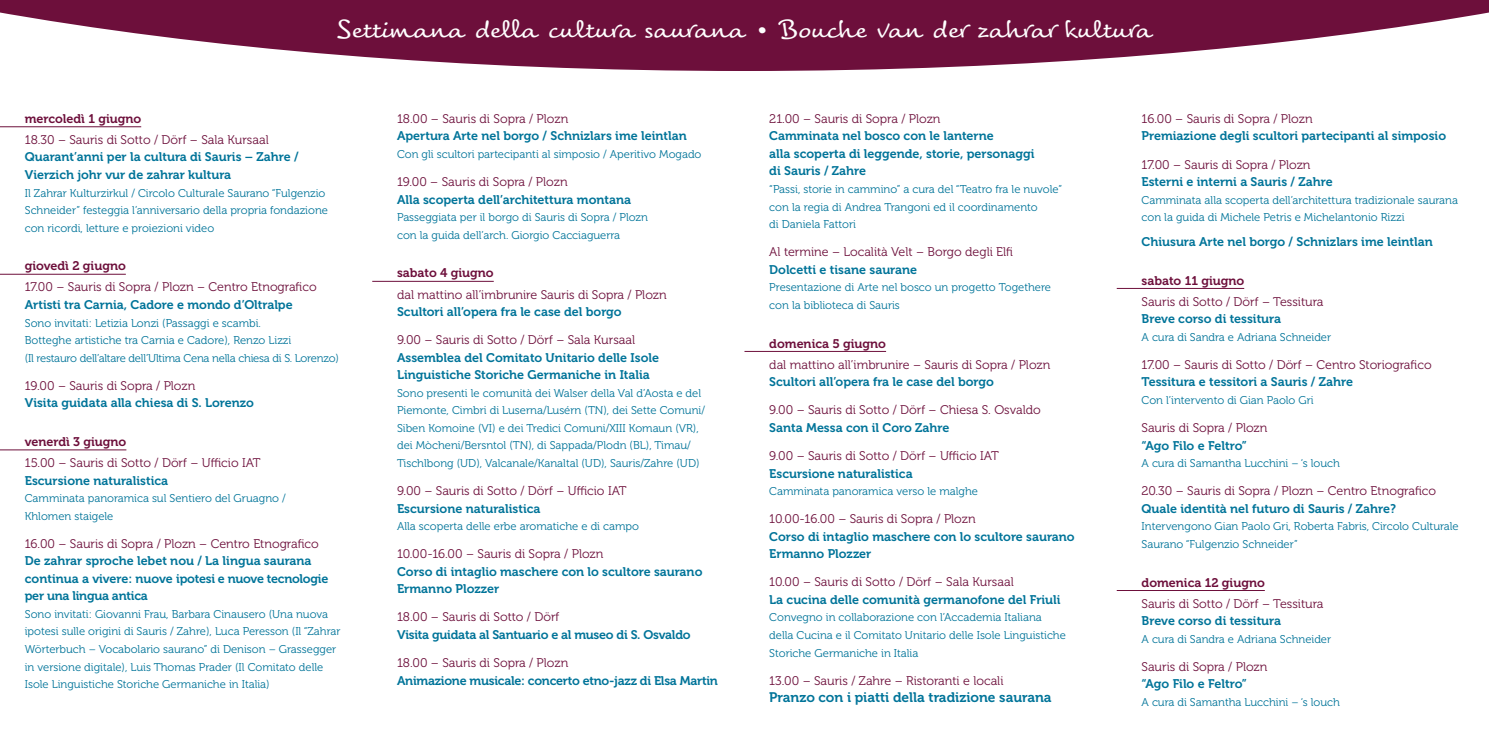
<style>
.page{position:relative;width:1489px;height:745px;background:#fff}
.page>*{position:absolute;margin:0;border:0;box-sizing:border-box;transform-origin:0 0}
.t1{font:25px "Tornac";color:#fff}
.t2{font:13.75px "Museo 700";color:#007499}
.t3{font:12.5px/17.5px "Museo 700";color:#007499}
.t4{font:12.5px "Museo 300";color:#6d0f3b}
.t5{font:12.5px "Museo 700";color:#6d0f3b}
.t6{font:12.5px "Museo 700";letter-spacing:-.02em;color:#007499}
.t7{font:11.25px/17.5px "Museo 300";color:#007499}
</style>
<div class="page">
<hr style="left:0;top:126px;width:141px;height:1px;background:#6d0f3b">
<hr style="left:0;top:274px;width:126px;height:1px;background:#6d0f3b">
<hr style="left:0;top:449px;width:126px;height:1px;background:#6d0f3b">
<hr style="left:372px;top:281px;width:121px;height:1px;background:#6d0f3b">
<hr style="left:744px;top:351px;width:142px;height:1px;background:#6d0f3b">
<hr style="left:1116px;top:288px;width:128px;height:1px;background:#6d0f3b">
<hr style="left:1116px;top:589px;width:148px;height:1px;background:#6d0f3b">
<svg style="left:0;top:0;width:1488px;height:71px;fill:#6d0f3b"></svg>
<h1 class="t1" style="left:336px;top:12px;width:818px">Settimana della cultura saurana • Bouche van der zahrar kultura</h1>
<p class="t5" style="left:25px;top:111px;width:118px">mercoledì 1 giugno</p>
<p class="t4" style="left:25px;top:133px;width:245px">18.30 – Sauris di Sotto / Dörf – Sala Kursaal</p>
<p class="t3" style="left:25px;top:148px;width:275px">Quarant’anni per la cultura di Sauris – Zahre /<br>Vierzich johr vur de zahrar kultura</p>
<p class="t7" style="left:25px;top:184px;width:305px">Il Zahrar Kulturzirkul / Circolo Culturale Saurano “Fulgenzio<br>Schneider” festeggia l’anniversario della propria fondazione con ricordi, letture e proiezioni video</p>
<p class="t5" style="left:25px;top:259px;width:102px">giovedì 2 giugno</p>
<p class="t4" style="left:25px;top:280px;width:293px">17.00 – Sauris di Sopra / Plozn – Centro Etnografico</p>
<p class="t3" style="left:25px;top:296px;width:269px">Artisti tra Carnia, Cadore e mondo d’Oltralpe</p>
<p class="t7" style="left:25px;top:314px;width:315px">Sono invitati: Letizia Lonzi (Passaggi e scambi.<br>Botteghe artistiche tra Carnia e Cadore), Renzo Lizzi<br>(Il restauro dell’altare dell’Ultima Cena nella chiesa di S. Lorenzo)</p>
<p class="t4" style="left:25px;top:378px;width:172px">19.00 – Sauris di Sopra / Plozn</p>
<p class="t3" style="left:25px;top:394px;width:230px">Visita guidata alla chiesa di S. Lorenzo</p>
<p class="t5" style="left:25px;top:434px;width:103px">venerdì 3 giugno</p>
<p class="t4" style="left:25px;top:456px;width:237px">15.00 – Sauris di Sotto / Dörf – Ufficio IAT</p>
<p class="t3" style="left:25px;top:471px;width:145px">Escursione naturalistica</p>
<p class="t7" style="left:25px;top:489px;width:262px">Camminata panoramica sul Sentiero del Gruagno /<br>Khlomen staigele</p>
<p class="t4" style="left:25px;top:536px;width:295px">16.00 – Sauris di Sopra / Plozn – Centro Etnografico</p>
<p class="t3" style="left:25px;top:552px;width:305px">De zahrar sproche lebet nou / La lingua saurana continua a vivere: nuove ipotesi e nuove tecnologie per una lingua antica</p>
<p class="t7" style="left:25px;top:605px;width:317px">Sono invitati: Giovanni Frau, Barbara Cinausero (Una nuova ipotesi sulle origini di Sauris / Zahre), Luca Peresson (Il “Zahrar Wörterbuch – Vocabolario saurano” di Denison – Grassegger in versione digitale), Luis Thomas Prader (Il Comitato delle Isole Linguistiche Storiche Germaniche in Italia)</p>
<p class="t4" style="left:397px;top:112px;width:173px">18.00 – Sauris di Sopra / Plozn</p>
<p class="t3" style="left:397px;top:127px;width:291px">Apertura Arte nel borgo / Schnizlars ime leintlan</p>
<p class="t7" style="left:397px;top:145px;width:306px">Con gli scultori partecipanti al simposio / Aperitivo Mogado</p>
<p class="t4" style="left:397px;top:175px;width:172px">19.00 – Sauris di Sopra / Plozn</p>
<p class="t3" style="left:397px;top:190px;width:236px">Alla scoperta dell’architettura montana</p>
<p class="t7" style="left:397px;top:209px;width:252px">Passeggiata per il borgo di Sauris di Sopra / Plozn con la guida dell’arch. Giorgio Cacciaguerra</p>
<p class="t5" style="left:397px;top:266px;width:98px">sabato 4 giugno</p>
<p class="t4" style="left:397px;top:287px;width:271px">dal mattino all’imbrunire Sauris di Sopra / Plozn</p>
<p class="t3" style="left:397px;top:303px;width:226px">Scultori all’opera fra le case del borgo</p>
<p class="t4" style="left:397px;top:333px;width:239px">9.00 – Sauris di Sotto / Dörf – Sala Kursaal</p>
<p class="t3" style="left:397px;top:348px;width:263px">Assemblea del Comitato Unitario delle Isole<br>Linguistiche Storiche Germaniche in Italia</p>
<p class="t7" style="left:397px;top:384px;width:309px">Sono presenti le comunità dei Walser della Val d’Aosta e del Piemonte, Cimbri di Luserna/Lusérn (TN), dei Sette Comuni/ Siben Komoine (VI) e dei Tredici Comuni/XIII Komaun (VR), dei Mòcheni/Bersntol (TN), di Sappada/Plodn (BL), Timau/ Tischlbong (UD), Valcanale/Kanaltal (UD), Sauris/Zahre (UD)</p>
<p class="t4" style="left:397px;top:483px;width:231px">9.00 – Sauris di Sotto / Dörf – Ufficio IAT</p>
<p class="t3" style="left:397px;top:499px;width:145px">Escursione naturalistica</p>
<p class="t7" style="left:397px;top:517px;width:243px">Alla scoperta delle erbe aromatiche e di campo</p>
<p class="t4" style="left:397px;top:547px;width:208px">10.00-16.00 – Sauris di Sopra / Plozn</p>
<p class="t3" style="left:397px;top:562px;width:307px">Corso di intaglio maschere con lo scultore saurano<br>Ermanno Plozzer</p>
<p class="t4" style="left:397px;top:610px;width:164px">18.00 – Sauris di Sotto / Dörf</p>
<p class="t6" style="left:397px;top:627px;width:295px">Visita guidata al Santuario e al museo di S. Osvaldo</p>
<p class="t4" style="left:397px;top:655px;width:173px">18.00 – Sauris di Sopra / Plozn</p>
<p class="t6" style="left:397px;top:673px;width:322px">Animazione musicale: concerto etno-jazz di Elsa Martin</p>
<p class="t4" style="left:769px;top:112px;width:173px">21.00 – Sauris di Sopra / Plozn</p>
<p class="t3" style="left:769px;top:127px;width:267px">Camminata nel bosco con le lanterne<br>alla scoperta di leggende, storie, personaggi di Sauris / Zahre</p>
<p class="t7" style="left:769px;top:180px;width:294px">“Passi, storie in cammino” a cura del “Teatro fra le nuvole” con la regia di Andrea Trangoni ed il coordinamento<br>di Daniela Fattori</p>
<p class="t4" style="left:769px;top:245px;width:245px">Al termine – Località Velt – Borgo degli Elfi</p>
<p class="t3" style="left:769px;top:260px;width:149px">Dolcetti e tisane saurane</p>
<p class="t7" style="left:769px;top:279px;width:283px">Presentazione di Arte nel bosco un progetto Togethere con la biblioteca di Sauris</p>
<p class="t5" style="left:769px;top:336px;width:118px">domenica 5 giugno</p>
<p class="t4" style="left:769px;top:357px;width:282px">dal mattino all’imbrunire – Sauris di Sopra / Plozn</p>
<p class="t3" style="left:769px;top:373px;width:226px">Scultori all’opera fra le case del borgo</p>
<p class="t4" style="left:769px;top:403px;width:273px">9.00 – Sauris di Sotto / Dörf – Chiesa S. Osvaldo</p>
<p class="t3" style="left:769px;top:418px;width:182px">Santa Messa con il Coro Zahre</p>
<p class="t4" style="left:769px;top:448px;width:231px">9.00 – Sauris di Sotto / Dörf – Ufficio IAT</p>
<p class="t3" style="left:769px;top:464px;width:145px">Escursione naturalistica</p>
<p class="t7" style="left:769px;top:482px;width:210px">Camminata panoramica verso le malghe</p>
<p class="t4" style="left:769px;top:512px;width:208px">10.00-16.00 – Sauris di Sopra / Plozn</p>
<p class="t3" style="left:769px;top:527px;width:307px">Corso di intaglio maschere con lo scultore saurano<br>Ermanno Plozzer</p>
<p class="t4" style="left:769px;top:575px;width:246px">10.00 – Sauris di Sotto / Dörf – Sala Kursaal</p>
<p class="t3" style="left:769px;top:590px;width:293px">La cucina delle comunità germanofone del Friuli</p>
<p class="t7" style="left:769px;top:608px;width:298px">Convegno in collaborazione con l’Accademia Italiana della Cucina e il Comitato Unitario delle Isole Linguistiche<br>Storiche Germaniche in Italia</p>
<p class="t4" style="left:769px;top:673px;width:236px">13.00 – Sauris / Zahre – Ristoranti e locali</p>
<p class="t2" style="left:769px;top:689px;width:284px">Pranzo con i piatti della tradizione saurana</p>
<p class="t4" style="left:1141px;top:112px;width:172px">16.00 – Sauris di Sopra / Plozn</p>
<p class="t3" style="left:1141px;top:127px;width:306px">Premiazione degli scultori partecipanti al simposio</p>
<p class="t4" style="left:1141px;top:157px;width:170px">17.00 – Sauris di Sopra / Plozn</p>
<p class="t3" style="left:1141px;top:173px;width:193px">Esterni e interni a Sauris / Zahre</p>
<p class="t7" style="left:1141px;top:191px;width:318px">Camminata alla scoperta dell’architettura tradizionale saurana con la guida di Michele Petris e Michelantonio Rizzi</p>
<p class="t3" style="left:1141px;top:233px;width:293px">Chiusura Arte nel borgo / Schnizlars ime leintlan</p>
<p class="t5" style="left:1141px;top:273px;width:104px">sabato 11 giugno</p>
<p class="t4" style="left:1141px;top:294px;width:183px">Sauris di Sotto / Dörf – Tessitura</p>
<p class="t3" style="left:1141px;top:310px;width:141px">Breve corso di tessitura</p>
<p class="t7" style="left:1141px;top:328px;width:191px">A cura di Sandra e Adriana Schneider</p>
<p class="t4" style="left:1141px;top:357px;width:291px">17.00 – Sauris di Sotto / Dörf – Centro Storiografico</p>
<p class="t3" style="left:1141px;top:373px;width:213px">Tessitura e tessitori a Sauris / Zahre</p>
<p class="t7" style="left:1141px;top:391px;width:174px">Con l’intervento di Gian Paolo Gri</p>
<p class="t4" style="left:1141px;top:421px;width:127px">Sauris di Sopra / Plozn</p>
<p class="t3" style="left:1141px;top:436px;width:107px">“Ago Filo e Feltro”</p>
<p class="t7" style="left:1141px;top:454px;width:200px">A cura di Samantha Lucchini – ‘s louch</p>
<p class="t4" style="left:1141px;top:484px;width:296px">20.30 – Sauris di Sopra / Plozn – Centro Etnografico</p>
<p class="t3" style="left:1141px;top:499px;width:256px">Quale identità nel futuro di Sauris / Zahre?</p>
<p class="t7" style="left:1141px;top:517px;width:318px">Intervengono Gian Paolo Gri, Roberta Fabris, Circolo Culturale<br>Saurano “Fulgenzio Schneider”</p>
<p class="t5" style="left:1141px;top:575px;width:125px">domenica 12 giugno</p>
<p class="t4" style="left:1141px;top:596px;width:183px">Sauris di Sotto / Dörf – Tessitura</p>
<p class="t3" style="left:1141px;top:612px;width:141px">Breve corso di tessitura</p>
<p class="t7" style="left:1141px;top:630px;width:191px">A cura di Sandra e Adriana Schneider</p>
<p class="t4" style="left:1141px;top:659px;width:127px">Sauris di Sopra / Plozn</p>
<p class="t3" style="left:1141px;top:675px;width:107px">“Ago Filo e Feltro”</p>
<p class="t7" style="left:1141px;top:693px;width:200px">A cura di Samantha Lucchini – ‘s louch</p>
</div>
